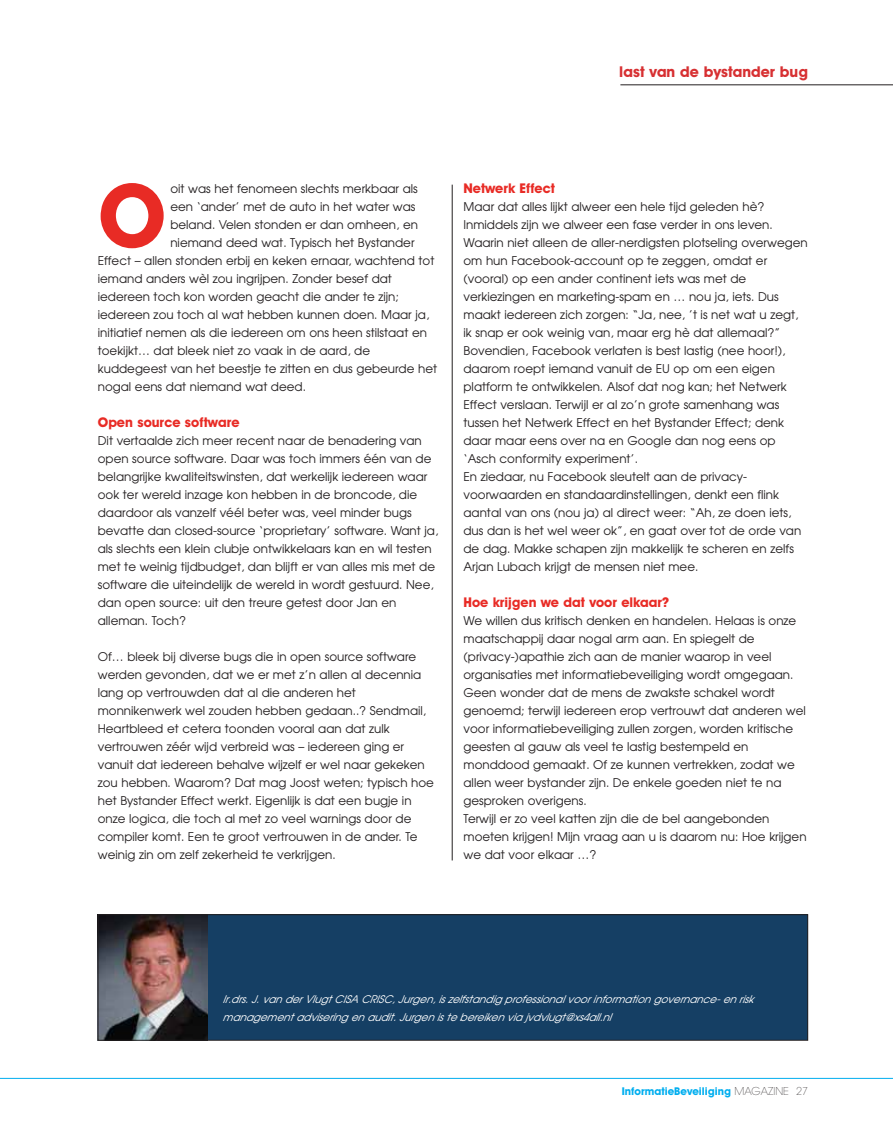
<style>
.page{position:relative;width:893px;height:1127px;background:#fff}
.page>*{position:absolute;margin:0;border:0;box-sizing:border-box;transform-origin:0 0}
.t1{font:700 84.9px "Avant Garde";color:#e82b25;scale:.95 1}
.t2{font:700 15px "Avant Garde IT Cby BT";color:#d73032}
.t3{font:700 13.5px "Avant Garde IT Cby BT";color:#e82b25}
.t4{font:12px/18px "Avant Garde";color:#231f20}
.t5{font:700 10.8px "Avant Garde IT Cby BT";color:#00aeef}
.t6{font:italic 10.5px/18px "Avant Garde";color:#fff}
.s1{font-family:"Avant Garde";font-weight:200;color:#231f20}
</style>
<div class="page">
<hr style="left:0;top:1078px;width:893px;height:1px;background:#00aeef">
<hr style="left:620px;top:85px;width:273px;height:1px;background:#231f20">
<hr style="left:452px;top:185px;width:1px;height:675px;background:#231f20">
<div style="left:98px;top:914px;width:710px;height:126px;background:#153f64"></div>
<img style="left:100px;top:916px;width:108px;height:122px">
<div style="left:98px;top:914px;width:710px;height:126px;border:1px solid #231f20"></div>
<p class="t2" style="left:619px;top:66px;width:190px">last van de bystander bug</p>
<h1 class="t1" style="left:98px;top:161px;width:74px">O</h1>
<p class="t4" style="left:170px;top:180px;width:249px">oit was het fenomeen slechts merkbaar als</p>
<p class="t4" style="left:170px;top:198px;width:247px">een ‘ander’ met de auto in het water was</p>
<p class="t4" style="left:170px;top:216px;width:249px">beland. Velen stonden er dan omheen, en</p>
<p class="t4" style="left:170px;top:234px;width:246px">niemand deed wat. Typisch het Bystander</p>
<p class="t4" style="left:98px;top:252px;width:338px">Effect – allen stonden erbij en keken ernaar, wachtend tot</p>
<p class="t4" style="left:98px;top:270px;width:296px">iemand anders wèl zou ingrijpen. Zonder besef dat</p>
<p class="t4" style="left:98px;top:288px;width:303px">iedereen toch kon worden geacht die ander te zijn;</p>
<p class="t4" style="left:98px;top:306px;width:333px">iedereen zou toch al wat hebben kunnen doen. Maar ja,</p>
<p class="t4" style="left:98px;top:324px;width:331px">initiatief nemen als die iedereen om ons heen stilstaat en</p>
<p class="t4" style="left:98px;top:342px;width:274px">toekijkt… dat bleek niet zo vaak in de aard, de</p>
<p class="t4" style="left:98px;top:360px;width:341px">kuddegeest van het beestje te zitten en dus gebeurde het</p>
<p class="t4" style="left:98px;top:378px;width:210px">nogal eens dat niemand wat deed.</p>
<p class="t3" style="left:98px;top:417px;width:143px">Open source software</p>
<p class="t4" style="left:98px;top:432px;width:342px">Dit vertaalde zich meer recent naar de benadering van open source software. Daar was toch immers één van de belangrijke kwaliteitswinsten, dat werkelijk iedereen waar ook ter wereld inzage kon hebben in de broncode, die daardoor als vanzelf véél beter was, veel minder bugs bevatte dan closed-source ‘proprietary’ software. Want ja, als slechts een klein clubje ontwikkelaars kan en wil testen met te weinig tijdbudget, dan blijft er van alles mis met de software die uiteindelijk de wereld in wordt gestuurd. Nee, dan open source: uit den treure getest door Jan en alleman. Toch?</p>
<p class="t4" style="left:98px;top:648px;width:338px">Of… bleek bij diverse bugs die in open source software werden gevonden, dat we er met z’n allen al decennia lang op vertrouwden dat al die anderen het monnikenwerk wel zouden hebben gedaan..? Sendmail, Heartbleed et cetera toonden vooral aan dat zulk vertrouwen zéér wijd verbreid was – iedereen ging er vanuit dat iedereen behalve wijzelf er wel naar gekeken zou hebben. Waarom? Dat mag Joost weten; typisch hoe het Bystander Effect werkt. Eigenlijk is dat een bugje in onze logica, die toch al met zo veel warnings door de compiler komt. Een te groot vertrouwen in de ander. Te weinig zin om zelf zekerheid te verkrijgen.</p>
<p class="t3" style="left:463px;top:183px;width:93px">Netwerk Effect</p>
<p class="t4" style="left:463px;top:198px;width:346px">Maar dat alles lijkt alweer een hele tijd geleden hè?<br>Inmiddels zijn we alweer een fase verder in ons leven.<br>Waarin niet alleen de aller-nerdigsten plotseling overwegen om hun Facebook-account op te zeggen, omdat er (vooral) op een ander continent iets was met de verkiezingen en marketing-spam en … nou ja, iets. Dus maakt iedereen zich zorgen: “Ja, nee, ’t is net wat u zegt, ik snap er ook weinig van, maar erg hè dat allemaal?” Bovendien, Facebook verlaten is best lastig (nee hoor!), daarom roept iemand vanuit de EU op om een eigen platform te ontwikkelen. Alsof dat nog kan; het Netwerk Effect verslaan. Terwijl er al zo’n grote samenhang was tussen het Netwerk Effect en het Bystander Effect; denk daar maar eens over na en Google dan nog eens op ‘Asch conformity experiment’.<br>En ziedaar, nu Facebook sleutelt aan de privacy&shy;voorwaarden en standaardinstellingen, denkt een flink aantal van ons (nou ja) al direct weer: “Ah, ze doen iets, dus dan is het wel weer ok”, en gaat over tot de orde van de dag. Makke schapen zijn makkelijk te scheren en zelfs Arjan Lubach krijgt de mensen niet mee.</p>
<p class="t3" style="left:463px;top:597px;width:207px">Hoe krijgen we dat voor elkaar?</p>
<p class="t4" style="left:463px;top:612px;width:345px">We willen dus kritisch denken en handelen. Helaas is onze maatschappij daar nogal arm aan. En spiegelt de (privacy-)apathie zich aan de manier waarop in veel organisaties met informatiebeveiliging wordt omgegaan.<br>Geen wonder dat de mens de zwakste schakel wordt genoemd; terwijl iedereen erop vertrouwt dat anderen wel voor informatiebeveiliging zullen zorgen, worden kritische geesten al gauw als veel te lastig bestempeld en monddood gemaakt. Of ze kunnen vertrekken, zodat we allen weer bystander zijn. De enkele goeden niet te na gesproken overigens.<br>Terwijl er zo veel katten zijn die de bel aangebonden moeten krijgen! Mijn vraag aan u is daarom nu: Hoe krijgen we dat voor elkaar …?</p>
<p class="t6" style="left:223px;top:991px;width:532px">Ir.drs. J. van der Vlugt CISA CRISC, Jurgen, is zelfstandig professional voor information governance- en risk management advisering en audit. Jurgen is te bereiken via jvdvlugt@xs4all.nl</p>
<p class="t5" style="left:622px;top:1087px;width:188px">InformatieBeveiliging <span class="s1">MAGAZINE 27</span></p>
</div>
